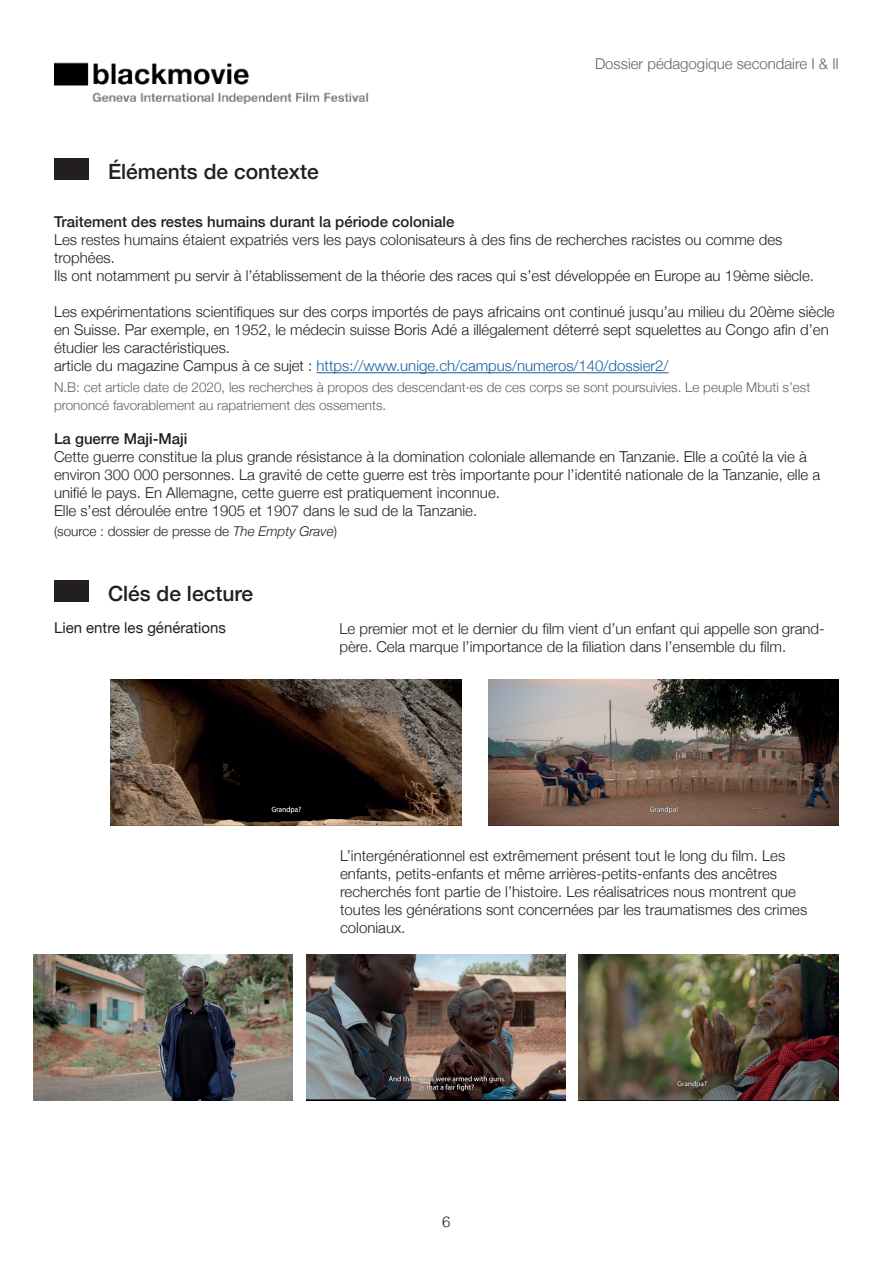
<style>
.page{position:relative;width:893px;height:1263px;background:#fff}
.page>*{position:absolute;margin:0;border:0;box-sizing:border-box;transform-origin:0 0}
.t1{font:500 21px "Helvetica Neue";color:#231f20}
.t2{font:300 15px/18px "Helvetica Neue";color:#231f20}
.t3{font:500 15px "Helvetica Neue";color:#231f20}
.t4{font:300 15px "Helvetica Neue";color:#636366}
.t5{font:15px "Helvetica Neue";color:#231f20}
.t6{font:300 15px "Helvetica";color:#231f20}
.t7{font:300 13.5px/18px "Helvetica Neue";color:#636366}
.t8{font:300 13.5px "Helvetica Neue";color:#231f20}
.s1{color:#175d9e}
.s2{font-style:italic}
</style>
<div class="page">
<img style="left:54px;top:62px;width:315px;height:42px">
<div style="left:54px;top:158px;width:35px;height:22px;background:#231f20"></div>
<div style="left:54px;top:580px;width:35px;height:22px;background:#231f20"></div>
<hr style="left:317px;top:372px;width:352px;height:1px;background:#175d9e">
<img style="left:111px;top:679px;width:350px;height:146px">
<img style="left:488px;top:679px;width:351px;height:146px">
<img style="left:33px;top:954px;width:259px;height:146px">
<img style="left:579px;top:954px;width:259px;height:146px">
<img style="left:306px;top:954px;width:259px;height:146px">
<h1 class="t1" style="left:108px;top:154px;width:212px">Éléments de contexte</h1>
<p class="t4" style="left:595px;top:51px;width:245px">Dossier pédagogique secondaire I &amp; II</p>
<p class="t3" style="left:54px;top:210px;width:402px">Traitement des restes humains durant la période coloniale</p>
<p class="t2" style="left:54px;top:230px;width:761px">Les restes humains étaient expatriés vers les pays colonisateurs à des fins de recherches racistes ou comme des trophées.<br>Ils ont notamment pu servir à l’établissement de la théorie des races qui s’est développée en Europe au 19ème siècle.</p>
<p class="t2" style="left:54px;top:302px;width:782px">Les expérimentations scientifiques sur des corps importés de pays africains ont continué jusqu’au milieu du 20ème siècle en Suisse. Par exemple, en 1952, le médecin suisse Boris Adé a illégalement déterré sept squelettes au Congo afin d’en étudier les caractéristiques.<br>article du magazine Campus à ce sujet : <span class="s1">https://www.unige.ch/campus/numeros/140/dossier2/</span></p>
<p class="t7" style="left:54px;top:377px;width:758px">N.B: cet article date de 2020, les recherches à propos des descendant·es de ces corps se sont poursuivies. Le peuple Mbuti s’est prononcé favorablement au rapatriement des ossements.</p>
<p class="t3" style="left:54px;top:426px;width:135px">La guerre Maji-Maji</p>
<p class="t2" style="left:54px;top:446px;width:768px">Cette guerre constitue la plus grande résistance à la domination coloniale allemande en Tanzanie. Elle a coûté la vie à environ 300 000 personnes. La gravité de cette guerre est très importante pour l’identité nationale de la Tanzanie, elle a unifié le pays. En Allemagne, cette guerre est pratiquement inconnue.<br>Elle s’est déroulée entre 1905 et 1907 dans le sud de la Tanzanie.</p>
<p class="t8" style="left:54px;top:521px;width:285px">(source : dossier de presse de <span class="s2">The Empty Grave</span>)</p>
<h1 class="t1" style="left:108px;top:576px;width:147px">Clés de lecture</h1>
<p class="t5" style="left:54px;top:617px;width:173px">Lien entre les générations</p>
<p class="t2" style="left:339px;top:618px;width:487px">Le premier mot et le dernier du film vient d’un enfant qui appelle son grand&shy;père. Cela marque l’importance de la filiation dans l’ensemble du film.</p>
<p class="t2" style="left:340px;top:846px;width:469px">L’intergénérationnel est extrêmement présent tout le long du film. Les enfants, petits-enfants et même arrières-petits-enfants des ancêtres recherchés font partie de l’histoire. Les réalisatrices nous montrent que toutes les générations sont concernées par les traumatismes des crimes coloniaux.</p>
<p class="t6" style="left:442px;top:1209px;width:10px">6</p>
</div>
